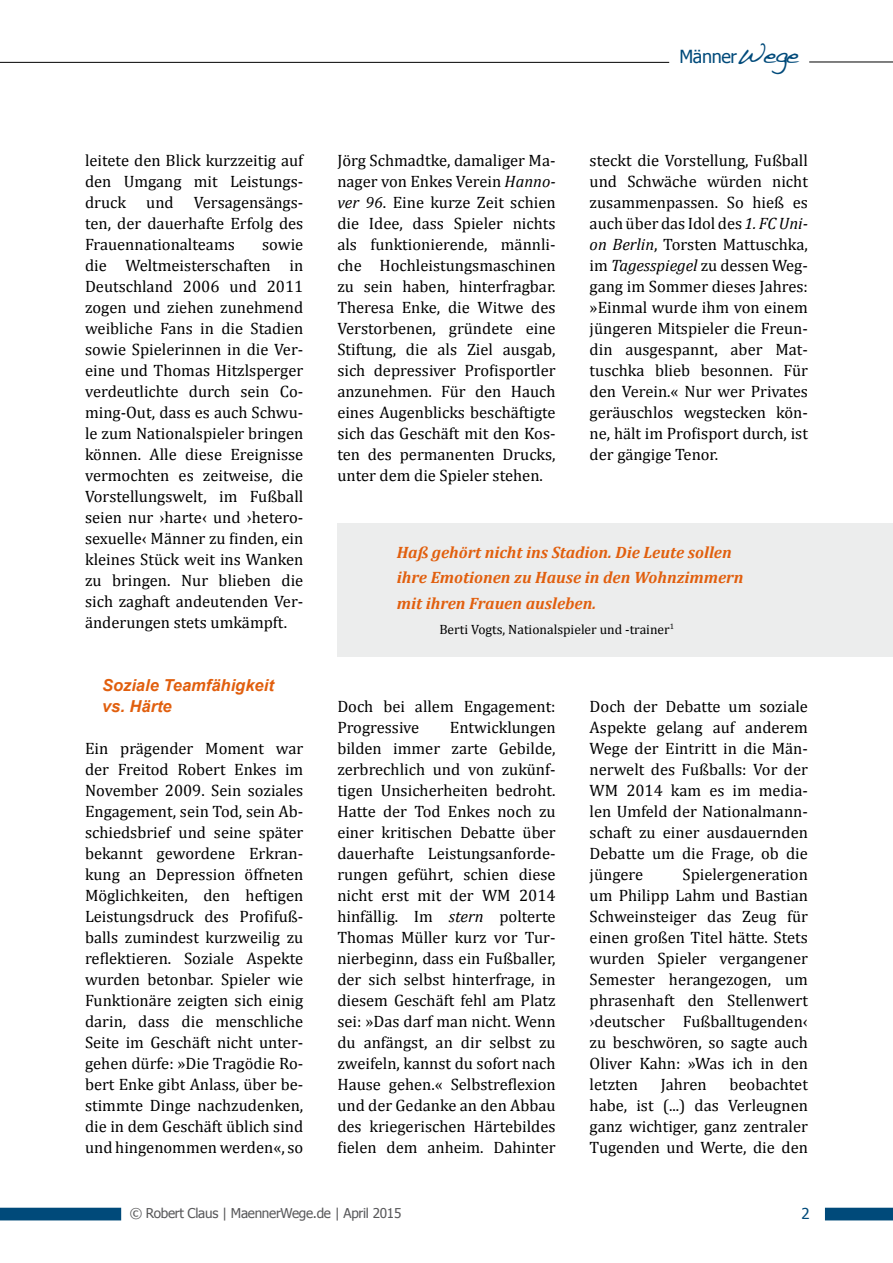
<style>
.page{position:relative;width:893px;height:1263px;background:#fff}
.page>*{position:absolute;margin:0;border:0;box-sizing:border-box;transform-origin:0 0}
.t1{font:18px "Tahoma";letter-spacing:-.02em;color:#004a7a}
.Lauftext_Cambria{font:16.5px/21px "Cambria";color:#000;text-align:justify}
.Lauftext_Cambria-2{font:italic 700 16.5px "Cambria";color:#e15f0e}
.Zwi_Ü{font:italic 700 16.5px "Arial";color:#e15f0e}
.t2{font:15px "Tahoma";color:#004a7a}
.Lauftext_Cambria-3{font:13.5px "Cambria";color:#000}
.t3{font:13.5px "Tahoma";letter-spacing:-.02em;color:#58585a}
.s1{font-style:italic}
.s2{font-family:"Handwriting Dakota";font-size:27px}
</style>
<div class="page">
<svg style="left:0;top:1208px;width:121px;height:12px"></svg>
<svg style="left:825px;top:1208px;width:68px;height:12px"></svg>
<hr style="left:809px;top:62px;width:84px;height:1px;background:#000">
<hr style="left:0;top:62px;width:669px;height:1px;background:#000">
<div style="left:337px;top:523px;width:556px;height:133px;background:#eceded"></div>
<p class="Lauftext_Cambria" style="left:85px;top:150px;width:220px">leitete den Blick kurzzeitig auf den Umgang mit Leistungs&shy;druck und Versagensängs&shy;ten, der dauerhafte Erfolg des Frauennationalteams</p>
<p class="Lauftext_Cambria" style="left:85px;top:234px;width:220px;text-indent:177px">sowie die Weltmeisterschaften in Deutschland 2006 und 2011 zogen und ziehen zunehmend weibliche Fans in die Stadien sowie Spielerinnen in die Ver&shy;eine und Thomas Hitzlsperger verdeutlichte durch sein Co&shy;ming-Out, dass es auch Schwu&shy;le zum Nationalspieler bringen können. Alle diese Ereignisse vermochten es zeitweise, die Vorstellungswelt, im Fußball seien nur ›harte‹ und ›hetero&shy;sexuelle‹ Männer zu finden, ein kleines Stück weit ins Wanken zu bringen. Nur blieben die sich zaghaft andeutenden Ver&shy;änderungen stets umkämpft.</p>
<p class="Zwi_Ü" style="left:102px;top:674px;width:173px">Soziale Teamfähigkeit</p>
<p class="Zwi_Ü" style="left:102px;top:695px;width:71px">vs. Härte</p>
<p class="Lauftext_Cambria" style="left:85px;top:738px;width:220px">Ein prägender Moment war der Freitod Robert Enkes im November 2009. Sein soziales Engagement, sein Tod, sein Ab&shy;schiedsbrief und seine später bekannt gewordene Erkran&shy;kung an Depression öffneten Möglichkeiten, den heftigen Leistungsdruck des Profifuß&shy;balls zumindest kurzweilig zu reflektieren. Soziale Aspekte wurden betonbar. Spieler wie Funktionäre zeigten sich einig darin, dass die menschliche Seite im Geschäft nicht unter&shy;gehen dürfe: »Die Tragödie Ro&shy;bert Enke gibt Anlass, über be&shy;stimmte Dinge nachzudenken, die in dem Geschäft üblich sind und hingenommen werden«, so</p>
<p class="Lauftext_Cambria" style="left:337px;top:150px;width:220px">Jörg Schmadtke, damaliger Ma&shy;nager von Enkes Verein <span class="s1">Hanno&shy;ver 96</span>. Eine kurze Zeit schien die Idee, dass Spieler nichts als funktionierende, männli&shy;che Hochleistungsmaschinen zu sein haben, hinterfragbar.<br>Theresa Enke, die Witwe des Verstorbenen, gründete eine Stiftung, die als Ziel ausgab, sich depressiver Profisportler anzunehmen. Für den Hauch eines Augenblicks beschäftigte sich das Geschäft mit den Kos&shy;ten des permanenten Drucks, unter dem die Spieler stehen.</p>
<p class="t1" style="left:679px;top:45px;width:121px">Männer<span class="s2">Wege</span></p>
<p class="Lauftext_Cambria" style="left:590px;top:150px;width:220px">steckt die Vorstellung, Fußball und Schwäche würden nicht zusammenpassen. So hieß es auch über das Idol des <span class="s1">1. FC Uni&shy;on Berlin</span>, Torsten Mattuschka, im <span class="s1">Tagesspiegel</span> zu dessen Weg&shy;gang im Sommer dieses Jahres: »Einmal wurde ihm von einem jüngeren Mitspieler die Freun&shy;din ausgespannt, aber Mat&shy;tuschka blieb besonnen. Für den Verein.« Nur wer Privates geräuschlos wegstecken kön&shy;ne, hält im Profisport durch, ist der gängige Tenor.</p>
<p class="Lauftext_Cambria-2" style="left:397px;top:542px;width:336px">Haß gehört nicht ins Stadion. Die Leute sollen</p>
<p class="Lauftext_Cambria-2" style="left:397px;top:568px;width:348px">ihre Emotionen zu Hause in den Wohnzimmern</p>
<p class="Lauftext_Cambria-2" style="left:397px;top:593px;width:201px">mit ihren Frauen ausleben.</p>
<p class="Lauftext_Cambria-3" style="left:439px;top:621px;width:236px">Berti Vogts, Nationalspieler und -trainer<sup>1</sup></p>
<p class="Lauftext_Cambria" style="left:337px;top:696px;width:220px">Doch bei allem Engagement:<br>Progressive</p>
<p class="Lauftext_Cambria" style="left:337px;top:717px;width:220px;text-indent:112px">Entwicklungen bilden immer zarte Gebilde, zerbrechlich und von zukünf&shy;tigen Unsicherheiten bedroht.<br>Hatte der Tod Enkes noch zu einer kritischen Debatte über dauerhafte Leistungsanforde&shy;rungen geführt, schien diese nicht erst mit der WM 2014 hinfällig. Im <span class="s1">stern</span> polterte Thomas Müller kurz vor Tur&shy;nierbeginn, dass ein Fußballer, der sich selbst hinterfrage, in diesem Geschäft fehl am Platz sei: »Das darf man nicht. Wenn du anfängst, an dir selbst zu zweifeln, kannst du sofort nach Hause gehen.« Selbstreflexion und der Gedanke an den Abbau des kriegerischen Härtebildes fielen dem anheim. Dahinter</p>
<p class="Lauftext_Cambria" style="left:590px;top:696px;width:220px">Doch der Debatte um soziale Aspekte gelang auf anderem Wege der Eintritt in die Män&shy;nerwelt des Fußballs: Vor der WM 2014 kam es im media&shy;len Umfeld der Nationalmann&shy;schaft zu einer ausdauernden Debatte um die Frage, ob die jüngere</p>
<p class="Lauftext_Cambria" style="left:590px;top:864px;width:220px;text-indent:93px">Spielergeneration um Philipp Lahm und Bastian Schweinsteiger das Zeug für einen großen Titel hätte. Stets wurden Spieler vergangener Semester herangezogen, um phrasenhaft den Stellenwert ›deutscher Fußballtugenden‹ zu beschwören, so sagte auch Oliver Kahn: »Was ich in den letzten</p>
<p class="Lauftext_Cambria" style="left:590px;top:1074px;width:220px;text-indent:140px">beobachtet habe, ist (...) das Verleugnen ganz wichtiger, ganz zentraler Tugenden und Werte, die den</p>
<p class="Lauftext_Cambria" style="left:661px;top:1074px;width:48px">Jahren</p>
<p class="t3" style="left:130px;top:1204px;width:273px">© Robert Claus | MaennerWege.de | April 2015</p>
<p class="t2" style="left:801px;top:1204px;width:10px">2</p>
</div>
